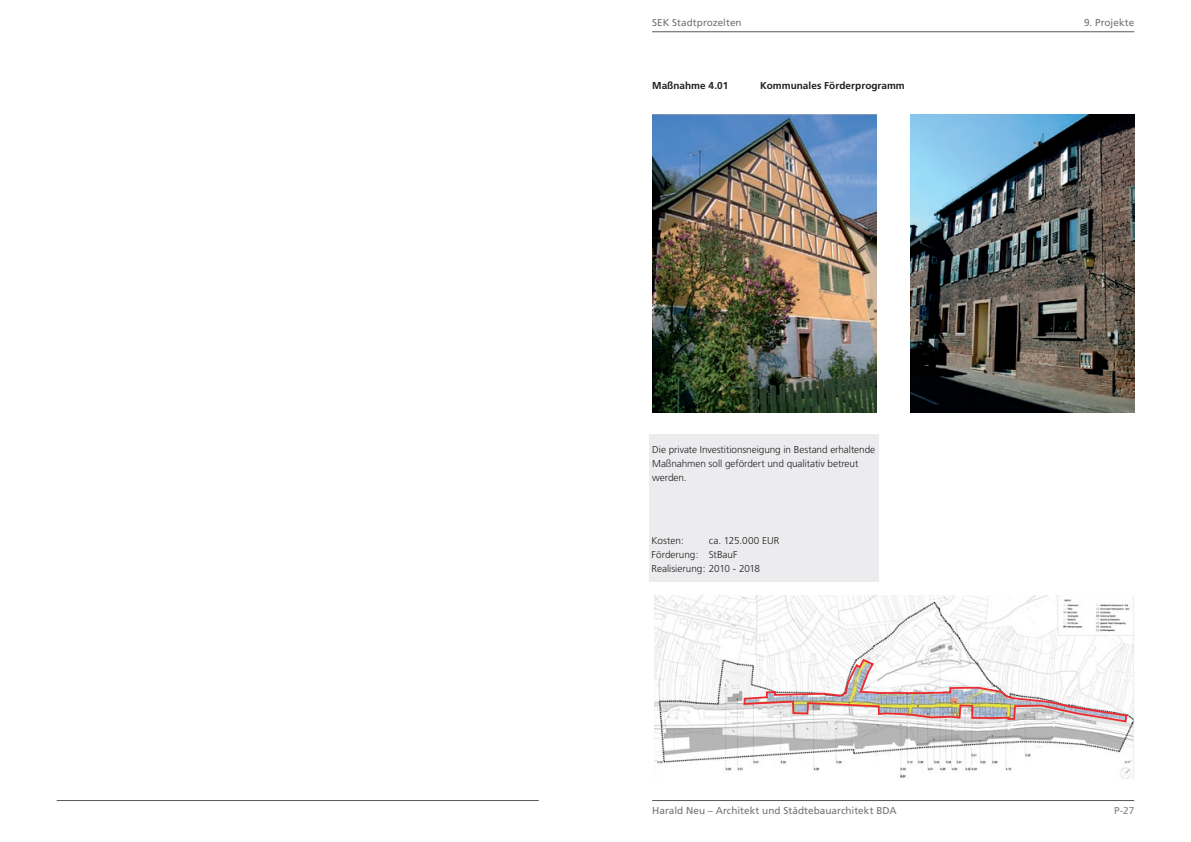
<style>
.page{position:relative;width:1191px;height:842px;background:#fff}
.page>*{position:absolute;margin:0;border:0;box-sizing:border-box;transform-origin:0 0}
.Normal__Web{font:300 10px/14px "Frutiger";letter-spacing:-.005em;color:#231f20}
.t1{font:10px "Frutiger";color:#727477}
.überschriften{font:700 10px "Frutiger";letter-spacing:.005em;color:#231f20}
.t2{font:10px "Frutiger";color:#808285}
</style>
<div class="page">
<div style="left:649px;top:434px;width:230px;height:148px;background:#ececee"></div>
<hr style="left:57px;top:800px;width:482px;height:1px;background:#57585a">
<hr style="left:652px;top:800px;width:482px;height:1px;background:#57585a">
<hr style="left:652px;top:32px;width:482px;height:1px;background:#57585a">
<img style="left:654px;top:596px;width:480px;height:184px">
<svg style="left:742px;top:658px;width:386px;height:65px"></svg>
<img style="left:652px;top:114px;width:224px;height:299px">
<img style="left:910px;top:114px;width:224px;height:299px">
<p class="t1" style="left:652px;top:17px;width:91px">SEK Stadtprozelten</p>
<p class="überschriften" style="left:652px;top:80px;width:78px">Maßnahme 4.01</p>
<p class="überschriften" style="left:760px;top:80px;width:146px">Kommunales Förderprogramm</p>
<p class="Normal__Web" style="left:652px;top:443px;width:224px">Die private Investitionsneigung in Bestand erhaltende<br>Maßnahmen soll gefördert und qualitativ betreut werden.</p>
<p class="Normal__Web" style="left:709px;top:534px;width:72px">ca. 125.000 EUR</p>
<p class="Normal__Web" style="left:709px;top:548px;width:30px">StBauF</p>
<p class="Normal__Web" style="left:651px;top:534px;width:110px">Kosten:<br>Förderung:<br>Realisierung: 2010 - 2018</p>
<p class="t1" style="left:1084px;top:16px;width:52px">9. Projekte</p>
<p class="t1" style="left:652px;top:805px;width:246px">Harald Neu – Architekt und Städtebauarchitekt BDA</p>
<p class="t2" style="left:1114px;top:805px;width:22px">P-27</p>
</div>
